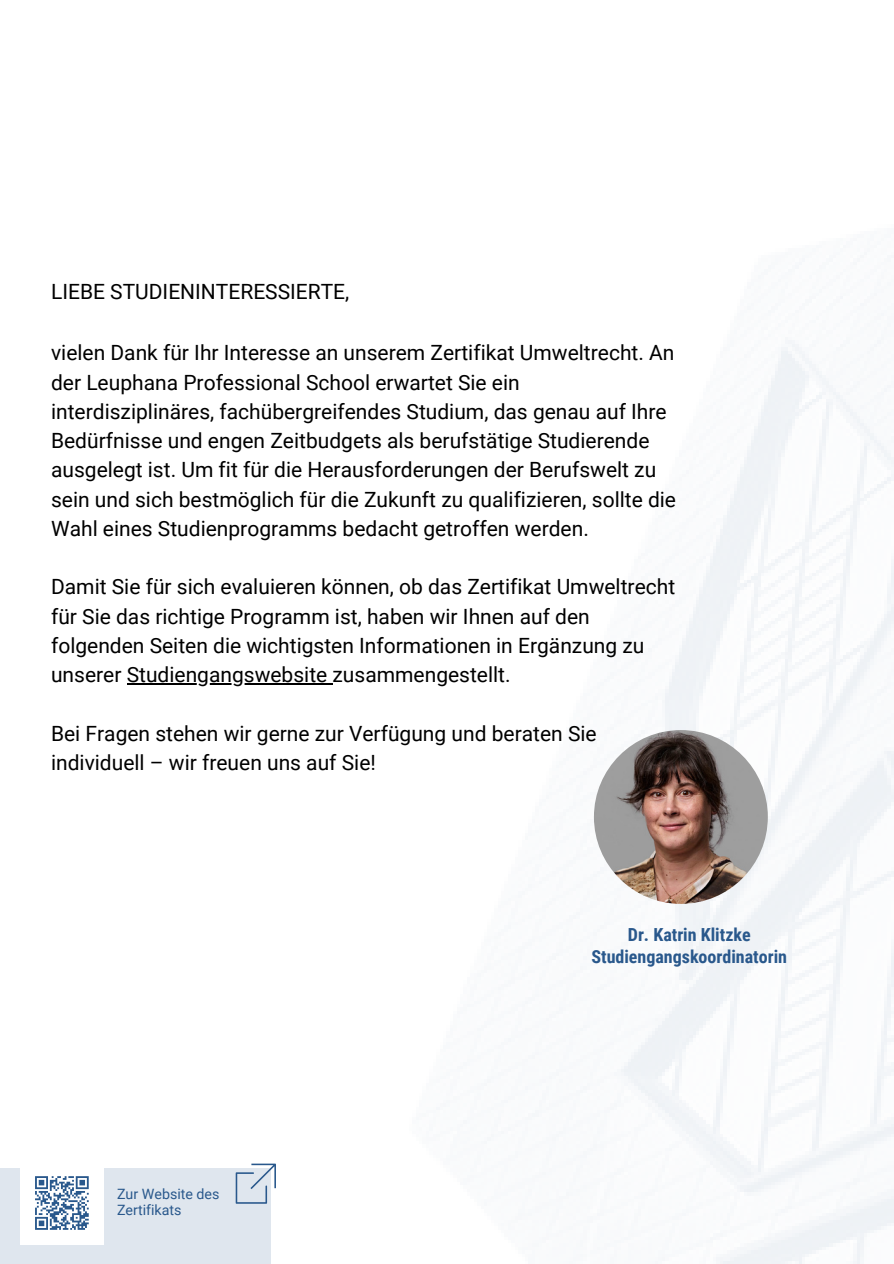
<style>
.page{position:relative;width:894px;height:1264px;background:#fff}
.page>*{position:absolute;margin:0;border:0;box-sizing:border-box;transform-origin:0 0}
.t1{font:21px/29.2px "Roboto";color:#000}
.t2{font:700 18px/22.5px "Roboto Condensed";color:#29588c;text-align:center}
.t3{font:14.25px/16.8px "Roboto";color:#29588c}
</style>
<div class="page">
<img style="left:161px;top:296px;width:732px;height:966px">
<hr style="left:127px;top:683px;width:205px;height:1px;background:#000">
<img style="left:593px;top:730px;width:174px;height:173px;border-radius:50%">
<div style="left:0;top:1168px;width:271px;height:95px;background:#dfe6ee"></div>
<svg style="left:235px;top:1163px;width:41px;height:40px"></svg>
<div style="left:20px;top:1161px;width:83px;height:83px;background:#fff"></div>
<svg style="left:35px;top:1176px;width:54px;height:54px"></svg>
<h2 class="t1" style="left:51px;top:277px;width:300px">LIEBE STUDIENINTERESSIERTE,</h2>
<p class="t1" style="left:51px;top:338px;width:626px">vielen Dank für Ihr Interesse an unserem Zertifikat Umweltrecht. An der Leuphana Professional School erwartet Sie ein interdisziplinäres, fachübergreifendes Studium, das genau auf Ihre Bedürfnisse und engen Zeitbudgets als berufstätige Studierende ausgelegt ist. Um fit für die Herausforderungen der Berufswelt zu sein und sich bestmöglich für die Zukunft zu qualifizieren, sollte die Wahl eines Studienprogramms bedacht getroffen werden.</p>
<p class="t1" style="left:51px;top:572px;width:625px">Damit Sie für sich evaluieren können, ob das Zertifikat Umweltrecht für Sie das richtige Programm ist, haben wir Ihnen auf den folgenden Seiten die wichtigsten Informationen in Ergänzung zu unserer Studiengangswebsite zusammengestellt.</p>
<h3 class="t1" style="left:51px;top:719px;width:547px">Bei Fragen stehen wir gerne zur Verfügung und beraten Sie individuell – wir freuen uns auf Sie!</h3>
<h2 class="t3" style="left:117px;top:1185px;width:104px">Zur Website des<br>Zertifikats</h2>
<h1 class="t2" style="left:591px;top:923px;width:197px">Dr. Katrin Klitzke<br>Studiengangskoordinatorin</h1>
</div>
